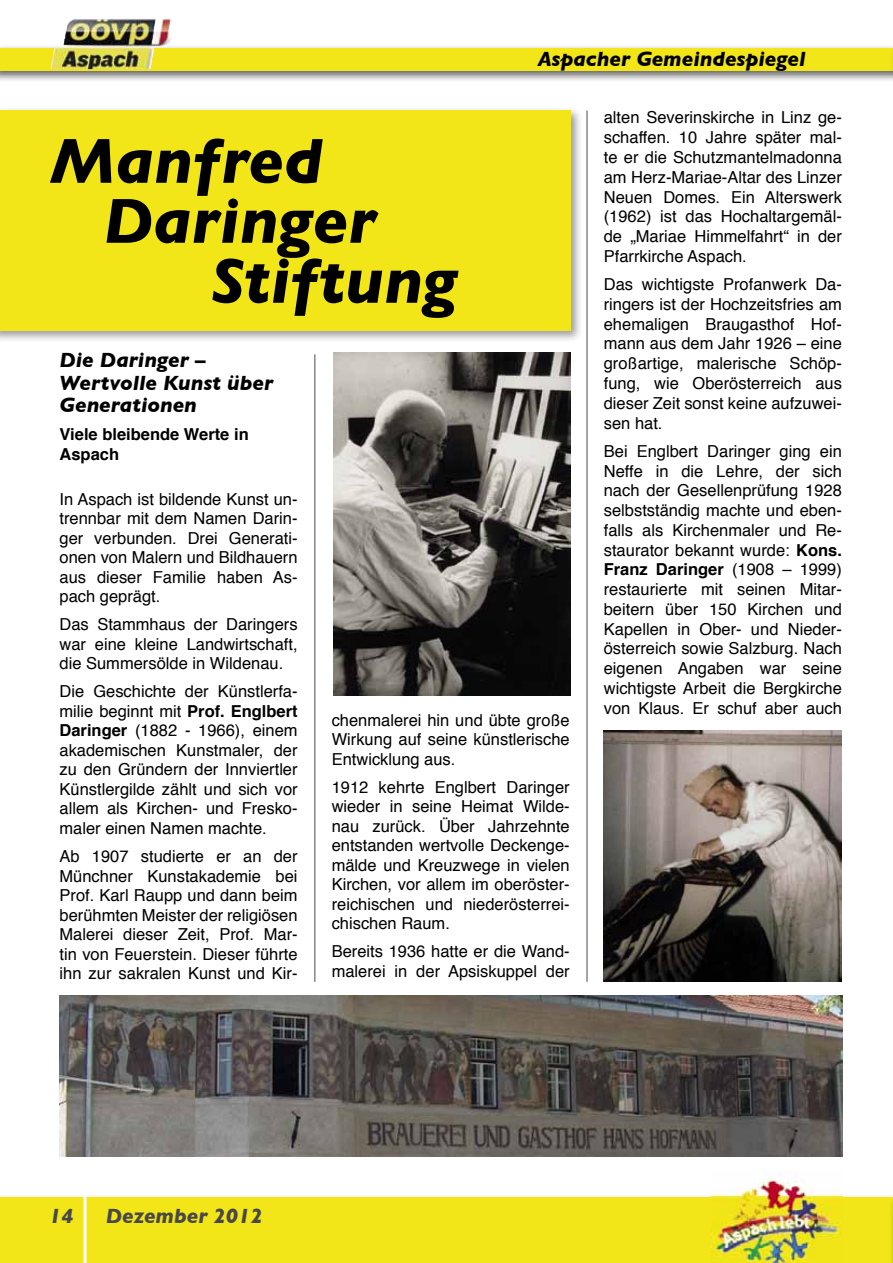
<style>
.page{position:relative;width:893px;height:1263px;background:#fff}
.page>*{position:absolute;margin:0;border:0;box-sizing:border-box;transform-origin:0 0}
.t1{font:italic 700 64.5px "Gill Sans";color:#000}
.t2{font:italic 700 21px/22.5px "Gill Sans";color:#000}
.t3{font:italic 700 21px "Gill Sans";color:#484848}
.t4{font:16.5px/19.5px "Helvetica";color:#000;text-align:justify}
.t5{font:700 16.5px/19.5px "Helvetica";color:#000}
.s1{font-weight:700}
</style>
<div class="page">
<div style="left:0;top:1194px;width:893px;height:69px;background:#000;opacity:.39"></div>
<div style="left:0;top:1198px;width:893px;height:65px;background:#f2e618"></div>
<div style="left:0;top:44px;width:893px;height:39px;background:#000;opacity:.39"></div>
<div style="left:0;top:48px;width:893px;height:22px;background:#f2e618"></div>
<img style="left:51px;top:19px;width:122px;height:50px">
<div style="left:0;top:107px;width:583px;height:236px;background:#000;opacity:.39"></div>
<div style="left:0;top:111px;width:571px;height:220px;background:#f2e618"></div>
<hr style="left:889px;top:44px;width:4px;height:39px;background:#000;opacity:.39">
<svg style="left:892px;top:48px;width:1px;height:22px"></svg>
<img style="left:711px;top:1170px;width:132px;height:93px">
<hr style="left:84px;top:1192px;width:3px;height:71px;background:#fff">
<hr style="left:587px;top:111px;width:1px;height:871px;background:#484848">
<hr style="left:315px;top:354px;width:1px;height:628px;background:#484848">
<img style="left:333px;top:353px;width:238px;height:343px">
<img style="left:60px;top:995px;width:783px;height:162px">
<img style="left:603px;top:731px;width:239px;height:251px">
<hr style="left:889px;top:1194px;width:4px;height:69px;background:#ece016">
<hr style="left:892px;top:1198px;width:1px;height:65px;background:#f2e618">
<p class="t2" style="left:538px;top:47px;width:269px">Aspacher Gemeindespiegel</p>
<h1 class="t1" style="left:49px;top:123px;width:275px">Manfred</h1>
<h1 class="t1" style="left:103px;top:183px;width:275px">Daringer</h1>
<h1 class="t1" style="left:211px;top:243px;width:248px">Stiftung</h1>
<p class="t2" style="left:60px;top:349px;width:215px">Die Daringer –<br>Wertvolle Kunst über<br>Generationen</p>
<p class="t5" style="left:60px;top:425px;width:191px">Viele bleibende Werte in<br>Aspach</p>
<p class="t4" style="left:60px;top:490px;width:240px">In Aspach ist bildende Kunst un&shy;trennbar mit dem Namen Darin&shy;ger verbunden. Drei Generati&shy;onen von Malern und Bildhauern aus dieser Familie haben As&shy;pach geprägt.</p>
<p class="t4" style="left:60px;top:615px;width:240px">Das Stammhaus der Daringers war eine kleine Landwirtschaft, die Summersölde in Wildenau.</p>
<p class="t4" style="left:60px;top:682px;width:240px">Die Geschichte der Künstlerfa&shy;milie beginnt mit <span class="s1">Prof. Englbert Daringer</span> (1882 - 1966), einem akademischen Kunstmaler, der zu den Gründern der Innviertler Künstlergilde zählt und sich vor allem als Kirchen- und Fresko&shy;maler einen Namen machte.</p>
<p class="t4" style="left:60px;top:847px;width:240px">Ab 1907 studierte er an der Münchner Kunstakademie bei Prof. Karl Raupp und dann beim berühmten Meister der religiösen Malerei dieser Zeit, Prof. Mar&shy;tin von Feuerstein. Dieser führte ihn zur sakralen Kunst und Kir-</p>
<p class="t4" style="left:332px;top:711px;width:240px">chenmalerei hin und übte große Wirkung auf seine künstlerische Entwicklung aus.</p>
<p class="t4" style="left:332px;top:778px;width:240px">1912 kehrte Englbert Daringer wieder in seine Heimat Wilde&shy;nau zurück. Ü ber Jahrzehnte entstanden wertvolle Deckenge&shy;mälde und Kreuzwege in vielen Kirchen, vor allem im oberöster&shy;reichischen und niederösterrei&shy;chischen Raum.</p>
<p class="t4" style="left:332px;top:942px;width:240px">Bereits 1936 hatte er die Wand&shy;malerei in der Apsiskuppel der</p>
<p class="t4" style="left:604px;top:108px;width:240px">alten Severinskirche in Linz ge&shy;schaffen. 10 Jahre später mal&shy;te er die Schutzmantelmadonna am Herz-Mariae-Altar des Linzer Neuen Domes. Ein Alterswerk (1962) ist das Hochaltargemäl&shy;de „Mariae Himmelfahrt“ in der Pfarrkirche Aspach.</p>
<p class="t4" style="left:604px;top:275px;width:240px">Das wichtigste Profanwerk Da&shy;ringers ist der Hochzeitsfries am ehemaligen Braugasthof Hof&shy;mann aus dem Jahr 1926 – eine großartige, malerische Schöp&shy;fung, wie Oberösterreich aus dieser Zeit sonst keine aufzuwei&shy;sen hat.</p>
<p class="t4" style="left:604px;top:442px;width:240px">Bei Englbert Daringer ging ein Neffe in die Lehre, der sich nach der Gesellenprüfung 1928 selbstständig machte und eben&shy;falls als Kirchenmaler und Re&shy;staurator bekannt wurde: <span class="s1">Kons.<br>Franz Daringer</span> (1908 – 1999) restaurierte mit seinen Mitar&shy;beitern über 150 Kirchen und Kapellen in Ober- und Nieder&shy;österreich sowie Salzburg. Nach eigenen Angaben war seine wichtigste Arbeit die Bergkirche von Klaus. Er schuf aber auch</p>
<p class="t3" style="left:49px;top:1203px;width:26px">14</p>
<p class="t3" style="left:106px;top:1203px;width:158px">Dezember 2012</p>
</div>
